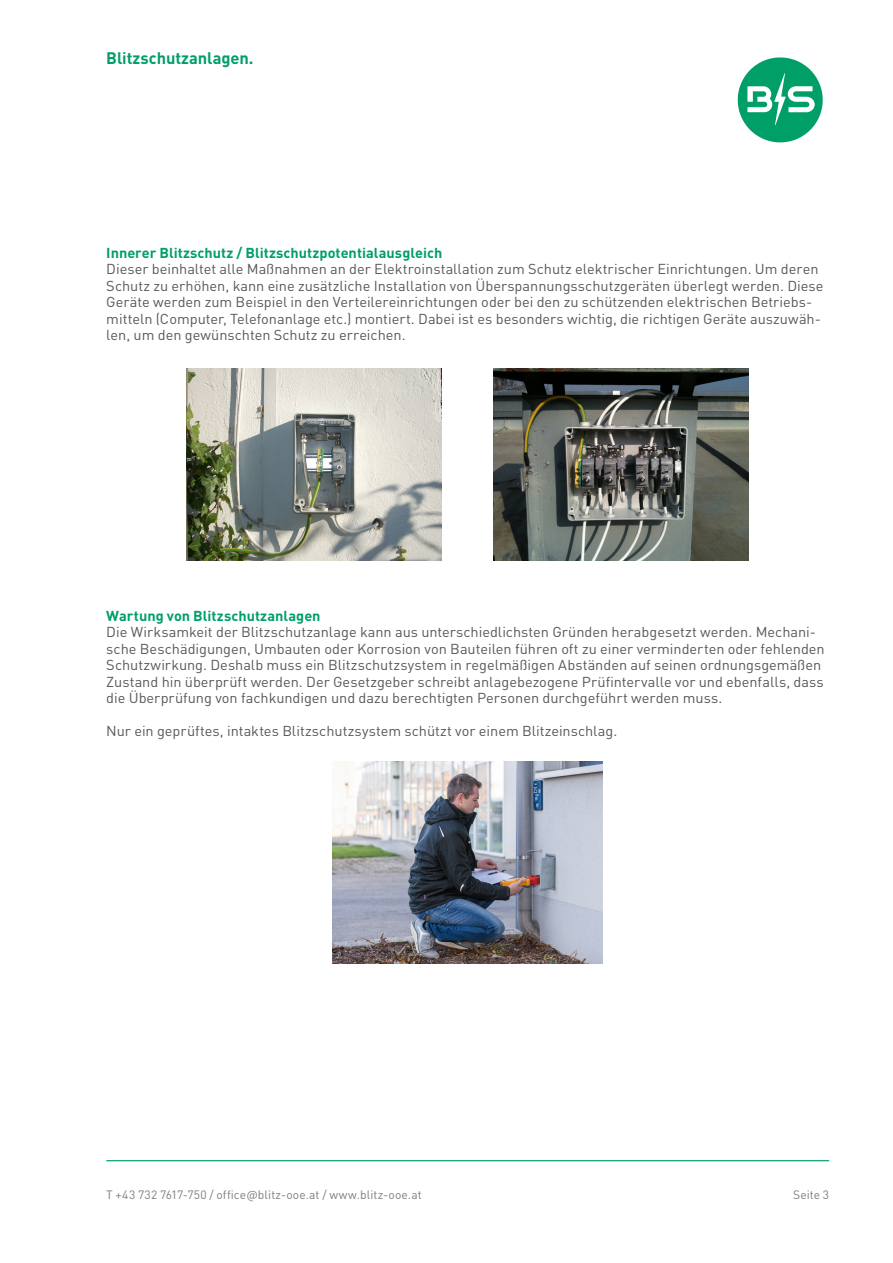
<style>
.page{position:relative;width:893px;height:1263px;background:#fff}
.page>*{position:absolute;margin:0;border:0;box-sizing:border-box;transform-origin:0 0}
.BVS_Untertitel{font:700 16.5px "DIN Pro";letter-spacing:-.005em;color:#009f68}
.BVS_Fließtext{font:14.25px/16.5px "DIN Pro";color:#57585a}
.BVS_Zwischentitel{font:700 14.25px "DIN Pro";color:#009f68}
.t1{font:12px "DIN Pro";letter-spacing:.01em;color:#7e7d7f}
</style>
<div class="page">
<hr style="left:106px;top:1160px;width:723px;height:1px;background:#009f68">
<div style="left:738px;top:57px;width:85px;height:85px;background:#009f68;border-radius:50%"></div>
<svg style="left:747px;top:73px;width:68px;height:52px"></svg>
<img style="left:187px;top:369px;width:255px;height:191px">
<img style="left:494px;top:369px;width:255px;height:191px">
<img style="left:333px;top:761px;width:270px;height:203px">
<p class="BVS_Untertitel" style="left:106px;top:46px;width:149px">Blitzschutzanlagen.</p>
<p class="BVS_Zwischentitel" style="left:106px;top:243px;width:337px">Innerer Blitzschutz / Blitzschutzpotentialausgleich</p>
<p class="BVS_Fließtext" style="left:106px;top:260px;width:719px">Dieser beinhaltet alle Maßnahmen an der Elektroinstallation zum Schutz elektrischer Einrichtungen. Um deren Schutz zu erhöhen, kann eine zusätzliche Installation von Überspannungsschutzgeräten überlegt werden. Diese Geräte werden zum Beispiel in den Verteilereinrichtungen oder bei den zu schützenden elektrischen Betriebs&shy;mitteln (Computer, Telefonanlage etc.) montiert. Dabei ist es besonders wichtig, die richtigen Geräte auszuwäh&shy;len, um den gewünschten Schutz zu erreichen.</p>
<p class="BVS_Zwischentitel" style="left:106px;top:606px;width:216px">Wartung von Blitzschutzanlagen</p>
<p class="BVS_Fließtext" style="left:106px;top:623px;width:720px">Die Wirksamkeit der Blitzschutzanlage kann aus unterschiedlichsten Gründen herabgesetzt werden. Mechani&shy;sche Beschädigungen, Umbauten oder Korrosion von Bauteilen führen oft zu einer verminderten oder fehlenden Schutzwirkung. Deshalb muss ein Blitzschutzsystem in regelmäßigen Abständen auf seinen ordnungsgemäßen Zustand hin überprüft werden. Der Gesetzgeber schreibt anlagebezogene Prüfintervalle vor und ebenfalls, dass die Überprüfung von fachkundigen und dazu berechtigten Personen durchgeführt werden muss.</p>
<p class="BVS_Fließtext" style="left:106px;top:722px;width:512px">Nur ein geprüftes, intaktes Blitzschutzsystem schützt vor einem Blitzeinschlag.</p>
<p class="t1" style="left:106px;top:1187px;width:317px">T +43 732 7617-750 / office@blitz-ooe.at / www.blitz-ooe.at</p>
<p class="t1" style="left:793px;top:1187px;width:38px">Seite 3</p>
</div>
